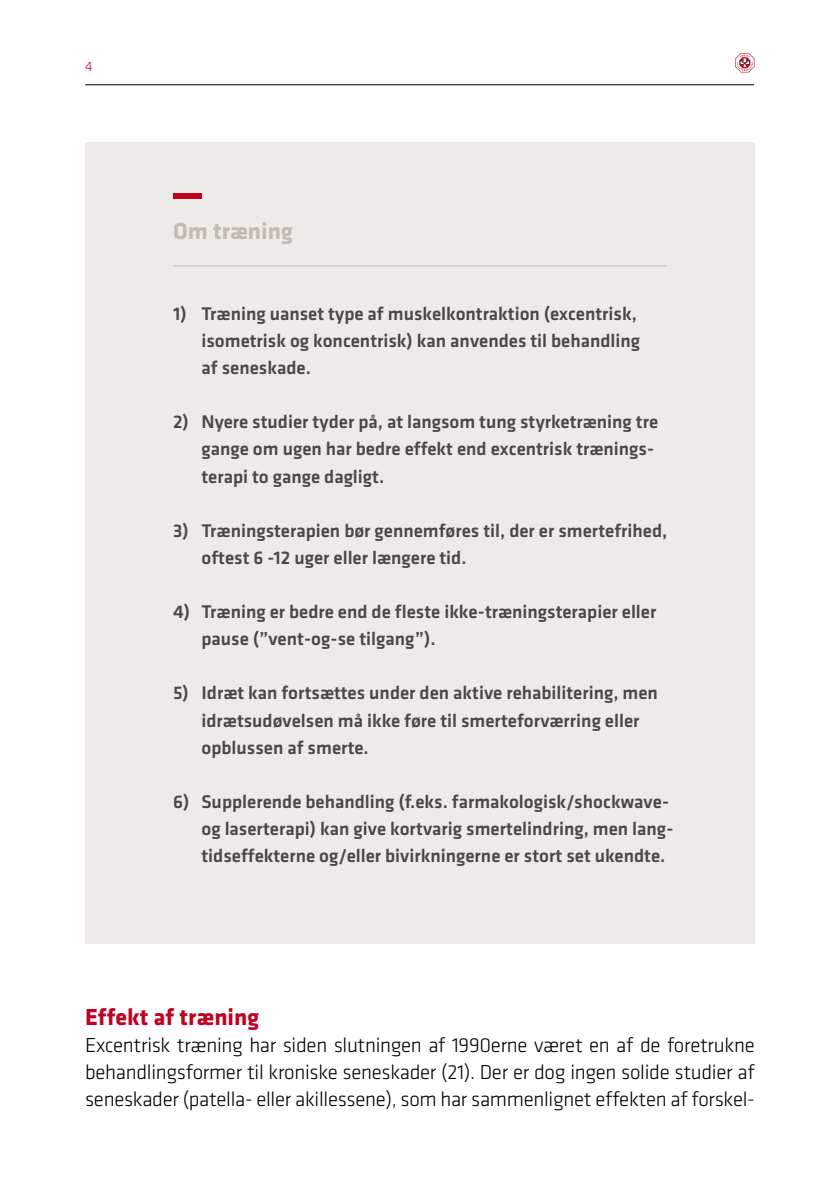
<style>
.page{position:relative;width:840px;height:1191px;background:#fff}
.page>*{position:absolute;margin:0;border:0;box-sizing:border-box;transform-origin:0 0}
.t1{font:700 24px "Klavika";color:#c10122}
.t2{font:700 24px "Klavika";color:#c2bbb1}
.t3{font:300 21px/27px "Klavika";letter-spacing:-.015em;color:#000;text-align:justify}
.t4{font:500 19px/27px "Klavika";color:#484847}
.t5{font:300 14px "Klavika";color:#c10122}
</style>
<div class="page">
<hr style="left:85px;top:84px;width:754px;height:1px;background:#000">
<div style="left:754px;top:24px;width:85px;height:88px;background:#fff"></div>
<svg style="left:735px;top:53px;width:19px;height:20px"></svg>
<div style="left:85px;top:142px;width:669px;height:801px;background:#edeae7"></div>
<div style="left:173px;top:194px;width:28px;height:5px;background:#c10122"></div>
<hr style="left:173px;top:265px;width:493px;height:1px;background:#c2bbb1">
<p class="t5" style="left:85px;top:59px;width:9px">4</p>
<p class="t2" style="left:173px;top:217px;width:121px">Om træning</p>
<p class="t4" style="left:201px;top:300px;width:440px;text-indent:-28px">1) Træning uanset type af muskelkontraktion (excentrisk, isometrisk og koncentrisk) kan anvendes til behandling af seneskade.</p>
<p class="t4" style="left:201px;top:409px;width:458px;text-indent:-28px">2) Nyere studier tyder på, at langsom tung styrketræning tre gange om ugen har bedre effekt end excentrisk trænings&shy;terapi to gange dagligt.</p>
<p class="t4" style="left:201px;top:517px;width:467px;text-indent:-28px">3) Træningsterapien bør gennemføres til, der er smertefrihed, oftest 6 -12 uger eller længere tid.</p>
<p class="t4" style="left:201px;top:598px;width:456px;text-indent:-28px">4) Træning er bedre end de fleste ikke-træningsterapier eller pause (”vent-og-se tilgang”).</p>
<p class="t4" style="left:201px;top:680px;width:457px;text-indent:-28px">5) Idræt kan fortsættes under den aktive rehabilitering, men idrætsudøvelsen må ikke føre til smerteforværring eller opblussen af smerte.</p>
<p class="t4" style="left:201px;top:788px;width:473px;text-indent:-28px">6) Supplerende behandling (f.eks. farmakologisk/shockwave&shy;og laserterapi) kan give kortvarig smertelindring, men lang&shy;tidseffekterne og/eller bivirkningerne er stort set ukendte.</p>
<p class="t1" style="left:85px;top:1003px;width:175px">Effekt af træning</p>
<p class="t3" style="left:85px;top:1031px;width:671px">Excentrisk træning har siden slutningen af 1990erne været en af de foretrukne behandlingsformer til kroniske seneskader (21). Der er dog ingen solide studier af seneskader (patella- eller akillessene), som har sammenlignet effekten af forskel-</p>
</div>
